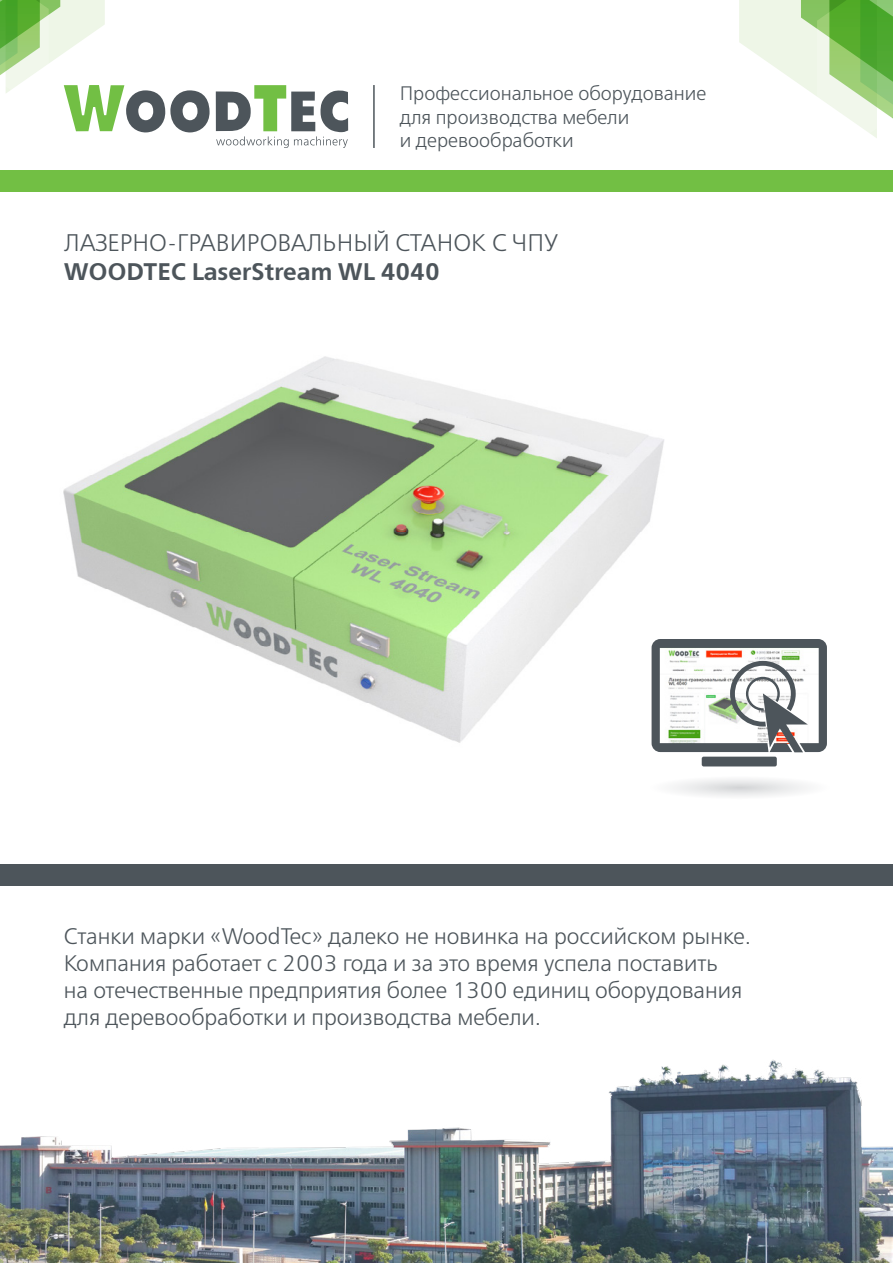
<style>
.page{position:relative;width:893px;height:1263px;background:#fff}
.page>*{position:absolute;margin:0;border:0;box-sizing:border-box;transform-origin:0 0}
.t1{font:24px "Free Set Light C";color:#4d555b}
.t2{font:24px "Free Set Demi C";color:#4d555b}
.t3{font:22.5px/27px "Free Set Light C";color:#4d555b}
.t4{font:19.5px/23.4px "Free Set Light C";color:#4d555b}
</style>
<div class="page">
<img style="left:63px;top:356px;width:611px;height:397px">
<svg style="left:739px;top:0;width:154px;height:138px"></svg>
<svg style="left:0;top:0;width:348px;height:148px"></svg>
<div style="left:0;top:170px;width:893px;height:21px;background:#72bf44"></div>
<div style="left:0;top:864px;width:893px;height:21px;background:#4d555b"></div>
<hr style="left:373px;top:85px;width:2px;height:63px;background:#4d555b">
<img style="left:0;top:1060px;width:893px;height:203px">
<svg style="left:673px;top:779px;width:134px;height:17px"></svg>
<div style="left:702px;top:757px;width:75px;height:9px;background:#4d555b;border-radius:2px"></div>
<svg style="left:652px;top:639px;width:175px;height:113px"></svg>
<p class="t4" style="left:400px;top:83px;width:308px">Профессиональное оборудование для производства мебели<br>и деревообработки</p>
<p class="t1" style="left:64px;top:230px;width:496px">ЛАЗЕРНО-ГРАВИРОВАЛЬНЫЙ СТАНОК С ЧПУ</p>
<p class="t2" style="left:64px;top:258px;width:377px">WOODTEC LaserStream WL 4040</p>
<p class="t3" style="left:64px;top:924px;width:689px">Станки марки «WoodTec» далеко не новинка на российском рынке.<br>Компания работает с 2003 года и за это время успела поставить<br>на отечественные предприятия более 1300 единиц оборудования для деревообработки и производства мебели.</p>
</div>
